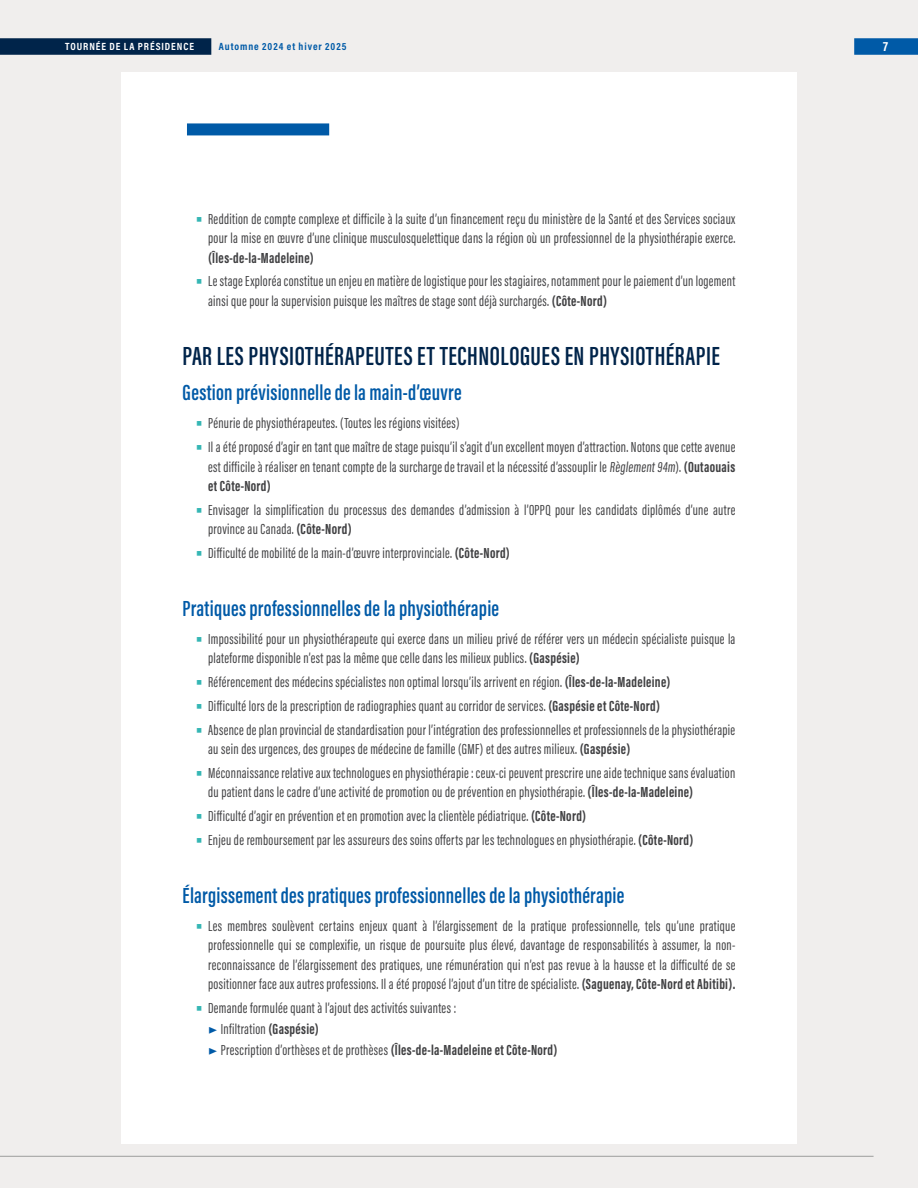
<style>
.page{position:relative;width:918px;height:1188px;background:#f0eeed}
.page>*{position:absolute;margin:0;border:0;box-sizing:border-box;transform-origin:0 0}
.t1{font:600 27px "Acumin Pro Extra Cond";letter-spacing:.02em;color:#00244a}
.t2{font:600 22.5px "Acumin Pro Extra Cond";letter-spacing:.01em;color:#005aa7}
.t3{font:15px/19.5px "Acumin Pro Extra Cond";letter-spacing:.02em;color:#404042}
.t4{font:700 15px "Acumin Pro Extra Cond";letter-spacing:.02em;color:#404042}
.t5{font:700 13.5px "Acumin Pro Cond";color:#fff}
.t6{font:700 10.5px "Acumin Pro Cond";letter-spacing:.09em;color:#005aa7}
.t7{font:700 10.5px "Acumin Pro Cond";letter-spacing:.09em;color:#fff}
.s1{font-family:"Acumin Pro Cond";font-weight:500;font-size:30px;color:#35b6b4}
.s2{font-weight:700}
.s3{font-size:18px;color:#005aa7}
</style>
<div class="page">
<div style="left:121px;top:72px;width:676px;height:1072px;background:#fff"></div>
<hr style="left:0;top:1156px;width:874px;height:1px;background:#9d9d9c">
<div style="left:187px;top:123px;width:142px;height:12px;background:#005aa7"></div>
<div style="left:854px;top:38px;width:64px;height:17px;background:#005aa7"></div>
<div style="left:0;top:38px;width:211px;height:17px;background:#00244a"></div>
<p class="t7" style="left:65px;top:40px;width:130px">TOURNÉE DE LA PRÉSIDENCE</p>
<p class="t6" style="left:219px;top:40px;width:129px">Automne 2024 et hiver 2025</p>
<p class="t5" style="left:883px;top:38px;width:6px">7</p>
<p class="t3" style="left:195px;top:209px;width:541px;text-align:right"><span class="s1">•</span> Reddition de compte complexe et difficile à la suite d’un financement reçu du ministère de la Santé et des Services sociaux pour la mise en œuvre d’une clinique musculosquelettique dans la région où un professionnel de la physiothérapie exerce.</p>
<p class="t4" style="left:208px;top:248px;width:107px">(Îles-de-la-Madeleine)</p>
<p class="t3" style="left:208px;top:272px;width:529px;text-indent:-13px"><span class="s1">•</span> Le stage Exploréa constitue un enjeu en matière de logistique pour les stagiaires, notamment pour le paiement d’un logement ainsi que pour la supervision puisque les maîtres de stage sont déjà surchargés. <span class="s2">(Côte-Nord)</span></p>
<h1 class="t1" style="left:183px;top:339px;width:539px">PAR LES PHYSIOTHÉRAPEUTES ET TECHNOLOGUES EN PHYSIOTHÉRAPIE</h1>
<h2 class="t2" style="left:183px;top:379px;width:281px">Gestion prévisionnelle de la main-d’œuvre</h2>
<p class="t3" style="left:195px;top:414px;width:266px"><span class="s1">•</span> Pénurie de physiothérapeutes. (Toutes les régions visitées)</p>
<p class="t3" style="left:208px;top:437px;width:529px;text-align:justify;text-indent:-13px"><span class="s1">•</span> Il a été proposé d’agir en tant que maître de stage puisqu’il s’agit d’un excellent moyen d’attraction. Notons que cette avenue est difficile à réaliser en tenant compte de la surcharge de travail et la nécessité d’assouplir le Règlement94m). <span class="s2">(Outaouais et Côte-Nord)</span></p>
<p class="t3" style="left:208px;top:500px;width:529px;text-indent:-13px"><span class="s1">•</span> Envisager la simplification du processus des demandes d’admission à l’OPPQ pour les candidats diplômés d’une autre province au Canada. <span class="s2">(Côte-Nord)</span></p>
<p class="t3" style="left:195px;top:543px;width:316px"><span class="s1">•</span> Difficulté de mobilité de la main-d’œuvre interprovinciale. <span class="s2">(Côte-Nord)</span></p>
<h2 class="t2" style="left:183px;top:595px;width:318px">Pratiques professionnelles de la physiothérapie</h2>
<p class="t3" style="left:208px;top:629px;width:529px;text-indent:-13px"><span class="s1">•</span> Impossibilité pour un physiothérapeute qui exerce dans un milieu privé de référer vers un médecin spécialiste puisque la plateforme disponible n’est pas la même que celle dans les milieux publics. <span class="s2">(Gaspésie)</span></p>
<p class="t3" style="left:195px;top:672px;width:477px"><span class="s1">•</span> Référencement des médecins spécialistes non optimal lorsqu’ils arrivent en région. <span class="s2">(Îles-de-la-Madeleine)</span></p>
<p class="t3" style="left:195px;top:696px;width:466px"><span class="s1">•</span> Difficulté lors de la prescription de radiographies quant au corridor de services. <span class="s2">(Gaspésie et Côte-Nord)</span></p>
<p class="t3" style="left:208px;top:720px;width:529px;text-indent:-13px"><span class="s1">•</span> Absence de plan provincial de standardisation pour l’intégration des professionnelles et professionnels de la physiothérapie au sein des urgences, des groupes de médecine de famille (GMF) et des autres milieux. <span class="s2">(Gaspésie)</span></p>
<p class="t3" style="left:208px;top:763px;width:529px;text-indent:-13px"><span class="s1">•</span> Méconnaissance relative aux technologues en physiothérapie : ceux-ci peuvent prescrire une aide technique sans évaluation du patient dans le cadre d’une activité de promotion ou de prévention en physiothérapie. <span class="s2">(Îles-de-la-Madeleine)</span></p>
<p class="t3" style="left:195px;top:806px;width:392px"><span class="s1">•</span> Difficulté d’agir en prévention et en promotion avec la clientèle pédiatrique. <span class="s2">(Côte-Nord)</span></p>
<p class="t3" style="left:195px;top:830px;width:500px"><span class="s1">•</span> Enjeu de remboursement par les assureurs des soins offerts par les technologues en physiothérapie. <span class="s2">(Côte-Nord)</span></p>
<h2 class="t2" style="left:183px;top:881px;width:443px">Élargissement des pratiques professionnelles de la physiothérapie</h2>
<p class="t3" style="left:208px;top:916px;width:529px;text-align:justify;text-indent:-13px"><span class="s1">•</span> Les membres soulèvent certains enjeux quant à l’élargissement de la pratique professionnelle, tels qu’une pratique professionnelle qui se complexifie, un risque de poursuite plus élevé, davantage de responsabilités à assumer, la non&shy;reconnaissance de l’élargissement des pratiques, une rémunération qui n’est pas revue à la hausse et la difficulté de se positionner face aux autres professions. Il a été proposé l’ajout d’un titre de spécialiste. <span class="s2">(Saguenay, Côte-Nord et Abitibi).</span></p>
<p class="t3" style="left:208px;top:997px;width:351px;line-height:21px;text-indent:-13px"><span class="s1">•</span> Demande formulée quant à l’ajout des activités suivantes :<br><span class="s3">▶</span> Infiltration <span class="s2">(Gaspésie)<br></span><span class="s3">▶</span> Prescription d’orthèses et de prothèses <span class="s2">(Îles-de-la-Madeleine et Côte-Nord)</span></p>
</div>
